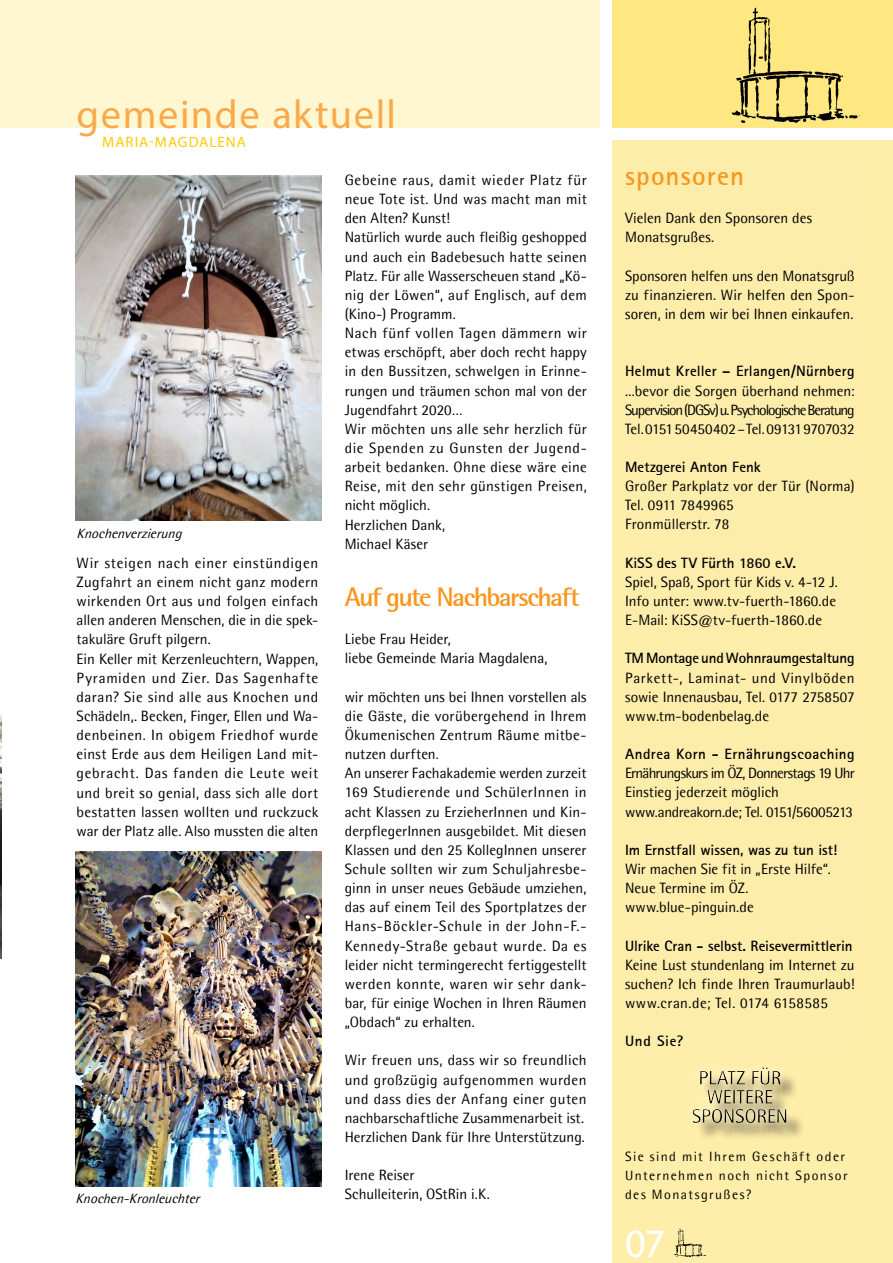
<style>
.page{position:relative;width:893px;height:1263px;background:#fff}
.page>*{position:absolute;margin:0;border:0;box-sizing:border-box;transform-origin:0 0}
.t1{font:40.5px "Myriad Pro";letter-spacing:.04em;color:#faaa4b}
.t2{font:40.5px "Myriad Pro";color:#fff}
.t3{font:700 27px "Rotis Semi Sans 55";letter-spacing:-.06em;color:#f8971d}
.t4{font:27px "Rotis Sans Serif Bold 65";letter-spacing:.04em;color:#f8971d}
.t5{font:15px/19.2px "Rotis Semi Sans";letter-spacing:.01em;color:#000}
.t6{font:15px "Rotis Sans Serif Bold 65";letter-spacing:.005em;color:#000}
.t7{font:15px/19.2px "Rotis Semi Sans";letter-spacing:-.03em;color:#000}
.t8{font:15px "Rotis Sans Serif Bold 65";letter-spacing:.03em;color:#000}
.t9{font:15px "Myriad Pro";letter-spacing:.065em;color:#ffcb05}
.t10{font:13.5px/19.2px "Rotis Semi Sans";letter-spacing:.105em;color:#000}
.t11{font:italic 13.5px "Rotis Semi Sans";color:#000}
</style>
<div class="page">
<div style="left:612px;top:0;width:281px;height:128px;background:#ffe881"></div>
<div style="left:0;top:0;width:600px;height:128px;background:#fff6d2"></div>
<div style="left:612px;top:140px;width:281px;height:1123px;background:#fea"></div>
<img style="left:731px;top:7px;width:129px;height:117px">
<div style="left:695px;top:1070px;width:110px;height:71px;background:#000;opacity:.75"></div>
<div style="left:684px;top:1065px;width:113px;height:69px;background:#000;opacity:.75"></div>
<img style="left:674px;top:1228px;width:32px;height:29px">
<img style="left:0;top:715px;width:1px;height:244px">
<img style="left:75px;top:175px;width:247px;height:346px">
<img style="left:75px;top:852px;width:247px;height:334px">
<h1 class="t1" style="left:77px;top:89px;width:321px">GEMEINDE AKTUELL</h1>
<p class="t9" style="left:102px;top:132px;width:145px">MARIA-MAGDALENA</p>
<p class="t11" style="left:77px;top:525px;width:111px">Knochenverzierung</p>
<p class="t5" style="left:77px;top:553px;width:243px">Wir steigen nach einer einstündigen Zugfahrt an einem nicht ganz modern wirkenden Ort aus und folgen einfach allen anderen Menschen, die in die spek&shy;takuläre Gruft pilgern.<br>Ein Keller mit Kerzenleuchtern, Wappen, Pyramiden und Zier. Das Sagenhafte daran? Sie sind alle aus Knochen und Schädeln,. Becken, Finger, Ellen und Wa&shy;denbeinen. In obigem Friedhof wurde einst Erde aus dem Heiligen Land mit&shy;gebracht. Das fanden die Leute weit und breit so genial, dass sich alle dort bestatten lassen wollten und ruckzuck war der Platz alle. Also mussten die alten</p>
<p class="t11" style="left:75px;top:1191px;width:130px">Knochen-Kronleuchter</p>
<p class="t5" style="left:345px;top:170px;width:244px">Gebeine raus, damit wieder Platz für neue Tote ist. Und was macht man mit den Alten? Kunst!<br>Natürlich wurde auch fleißig geshopped und auch ein Badebesuch hatte seinen<br>Platz. Für alle Wasserscheuen stand „Kö&shy;nig der Löwen“, auf Englisch, auf dem (Kino-) Programm.<br>Nach fünf vollen Tagen dämmern wir etwas erschöpft, aber doch recht happy in den Bussitzen, schwelgen in Erinne&shy;rungen und träumen schon mal von der<br>Jugendfahrt 2020…<br>Wir möchten uns alle sehr herzlich für die Spenden zu Gunsten der Jugend&shy;arbeit bedanken. Ohne diese wäre eine<br>Reise, mit den sehr günstigen Preisen, nicht möglich.<br>Herzlichen Dank,<br>Michael Käser</p>
<h2 class="t3" style="left:345px;top:580px;width:236px">Auf gute Nachbarschaft</h2>
<p class="t5" style="left:345px;top:629px;width:204px">Liebe Frau Heider,<br>liebe Gemeinde Maria Magdalena,</p>
<p class="t5" style="left:345px;top:687px;width:243px">wir möchten uns bei Ihnen vorstellen als die Gäste, die vorübergehend in Ihrem Ökumenischen Zentrum Räume mitbe&shy;nutzen durften.<br>An unserer Fachakademie werden zurzeit 169 Studierende und SchülerInnen in acht Klassen zu ErzieherInnen und Kin&shy;derpflegerInnen ausgebildet. Mit diesen Klassen und den 25 KollegInnen unserer Schule sollten wir zum Schuljahresbe&shy;ginn in unser neues Gebäude umziehen, das auf einem Teil des Sportplatzes der Hans-Böckler-Schule in der John-F.- Kennedy-Straße gebaut wurde. Da es leider nicht termingerecht fertiggestellt werden konnte, waren wir sehr dank&shy;bar, für einige Wochen in Ihren Räumen „Obdach“ zu erhalten.</p>
<p class="t5" style="left:345px;top:1050px;width:243px">Wir freuen uns, dass wir so freundlich und großzügig aufgenommen wurden und dass dies der Anfang einer guten nachbarschaftliche Zusammenarbeit ist.<br>Herzlichen Dank für Ihre Unterstützung.</p>
<p class="t5" style="left:345px;top:1165px;width:146px">Irene Reiser<br>Schulleiterin, OStRin i.K.</p>
<h2 class="t4" style="left:625px;top:159px;width:120px">sponsoren</h2>
<p class="t5" style="left:625px;top:208px;width:189px">Vielen Dank den Sponsoren des<br>Monatsgrußes.</p>
<p class="t5" style="left:625px;top:266px;width:231px;text-align:justify">Sponsoren helfen uns den Monatsgruß zu finanzieren. Wir helfen den Spon&shy;soren, in dem wir bei Ihnen einkaufen.</p>
<p class="t6" style="left:625px;top:362px;width:231px">Helmut Kreller – Erlangen/Nürnberg</p>
<p class="t5" style="left:625px;top:381px;width:231px;text-align:justify">...bevor die Sorgen überhand nehmen:<br>Supervision (DGSv) u.Psychologische Beratung Tel. 0151 50450402 – Tel. 09131 9707032</p>
<p class="t6" style="left:625px;top:457px;width:137px">Metzgerei Anton Fenk</p>
<p class="t5" style="left:625px;top:476px;width:231px">Großer Parkplatz vor der Tür (Norma)<br>Tel. 0911 7849965<br>Fronmüllerstr. 78</p>
<p class="t6" style="left:625px;top:553px;width:173px">KiSS des TV Fürth 1860 e.V.</p>
<p class="t5" style="left:625px;top:572px;width:214px;text-align:justify">Spiel, Spaß, Sport für Kids v. 4-12 J.<br>Info unter: www.tv-fuerth-1860.de E-Mail: KiSS@tv-fuerth-1860.de</p>
<p class="t6" style="left:625px;top:649px;width:231px">TM Montage und Wohnraumgestaltung</p>
<p class="t5" style="left:625px;top:668px;width:231px;text-align:justify">Parkett-, Laminat- und Vinylböden sowie Innenausbau, Tel. 0177 2758507 www.tm-bodenbelag.de</p>
<p class="t8" style="left:625px;top:744px;width:231px">Andrea Korn - Ernährungscoaching</p>
<p class="t7" style="left:625px;top:763px;width:231px">Ernährungskurs im ÖZ, Donnerstags 19 Uhr<br>Einstieg jederzeit möglich www.andreakorn.de; Tel. 0151/56005213</p>
<p class="t6" style="left:625px;top:840px;width:214px">Im Ernstfall wissen, was zu tun ist!</p>
<p class="t5" style="left:625px;top:859px;width:207px">Wir machen Sie fit in „Erste Hilfe“.<br>Neue Termine im ÖZ. www.blue-pinguin.de</p>
<p class="t6" style="left:625px;top:936px;width:229px">Ulrike Cran - selbst. Reisevermittlerin</p>
<p class="t5" style="left:625px;top:955px;width:231px;text-align:justify">Keine Lust stundenlang im Internet zu suchen? Ich finde Ihren Traumurlaub! www.cran.de; Tel. 0174 6158585</p>
<p class="t6" style="left:625px;top:1032px;width:60px">Und Sie?</p>
<p class="t10" style="left:625px;top:1147px;width:224px">Sie sind mit Ihrem Geschäft oder<br>Unternehmen noch nicht Sponsor des Monatsgrußes?</p>
<h1 class="t2" style="left:625px;top:1218px;width:41px">07</h1>
</div>
